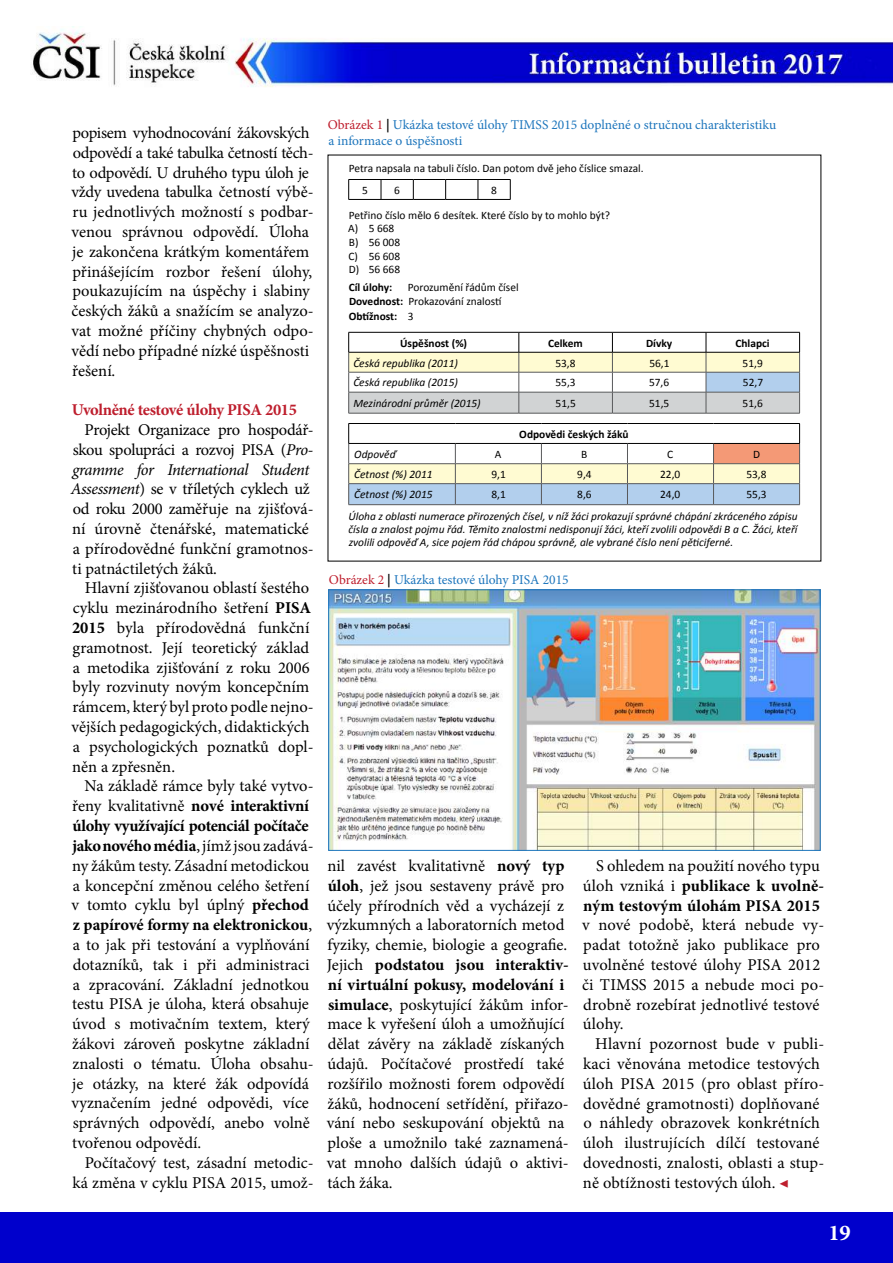
<style>
.page{position:relative;width:893px;height:1263px;background:#fff}
.page>*{position:absolute;margin:0;border:0;box-sizing:border-box;transform-origin:0 0}
.t1{font:700 22.5px "Minion Pro";color:#fff}
.t2{font:16.5px/19.8px "Minion Pro";color:#000}
.t3{font:700 16.5px/19.8px "Minion Pro";letter-spacing:.01em;color:#000;text-align:center}
.t4{font:700 16.5px "Minion Pro";letter-spacing:-.025em;color:#be1e2d}
.t5{font:13.5px/16.2px "Minion Pro";color:#1c75bc}
.t6{font:italic 11.4px/12.8px "Calibri";color:#000;text-align:justify}
.t7{font:11.4px/13.6px "Calibri";color:#000}
.t8{font:700 11.4px "Calibri";color:#000}
.s1{font-style:italic}
.s2{font-weight:700}
.s3{color:#be1e2d}
.s4{font-weight:700;color:#000}
.s5{font-weight:400}
</style>
<div class="page">
<div style="left:0;top:1212px;width:893px;height:51px;background:#00c"></div>
<img style="left:32px;top:29px;width:861px;height:58px">
<hr style="left:348px;top:179px;width:33px;height:1px;background:#000">
<svg style="left:348px;top:180px;width:1px;height:19px"></svg>
<hr style="left:381px;top:179px;width:32px;height:1px;background:#000">
<svg style="left:381px;top:180px;width:1px;height:19px"></svg>
<hr style="left:413px;top:179px;width:33px;height:1px;background:#000">
<svg style="left:413px;top:180px;width:1px;height:19px"></svg>
<hr style="left:446px;top:179px;width:32px;height:1px;background:#000">
<svg style="left:445px;top:180px;width:1px;height:19px"></svg>
<hr style="left:478px;top:179px;width:32px;height:1px;background:#000">
<svg style="left:478px;top:180px;width:1px;height:19px"></svg>
<svg style="left:510px;top:180px;width:1px;height:19px"></svg>
<hr style="left:348px;top:199px;width:33px;height:1px;background:#000">
<hr style="left:381px;top:199px;width:32px;height:1px;background:#000">
<hr style="left:413px;top:199px;width:33px;height:1px;background:#000">
<hr style="left:446px;top:199px;width:32px;height:1px;background:#000">
<hr style="left:478px;top:199px;width:32px;height:1px;background:#000">
<hr style="left:348px;top:413px;width:171px;height:1px;background:#58595b">
<hr style="left:519px;top:413px;width:93px;height:1px;background:#58595b">
<hr style="left:612px;top:413px;width:94px;height:1px;background:#58595b">
<hr style="left:706px;top:413px;width:94px;height:1px;background:#58595b">
<svg style="left:348px;top:332px;width:452px;height:81px"></svg>
<hr style="left:348px;top:352px;width:171px;height:1px;background:#000">
<hr style="left:519px;top:352px;width:93px;height:1px;background:#000">
<hr style="left:612px;top:352px;width:94px;height:1px;background:#000">
<hr style="left:706px;top:352px;width:94px;height:1px;background:#000">
<hr style="left:348px;top:423px;width:107px;height:1px;background:#000">
<hr style="left:455px;top:423px;width:86px;height:1px;background:#000">
<hr style="left:541px;top:423px;width:86px;height:1px;background:#000">
<hr style="left:627px;top:423px;width:86px;height:1px;background:#000">
<hr style="left:713px;top:423px;width:87px;height:1px;background:#000">
<svg style="left:348px;top:424px;width:452px;height:81px"></svg>
<hr style="left:348px;top:443px;width:107px;height:1px;background:#000">
<hr style="left:455px;top:443px;width:86px;height:1px;background:#000">
<hr style="left:541px;top:443px;width:86px;height:1px;background:#000">
<hr style="left:627px;top:443px;width:86px;height:1px;background:#000">
<hr style="left:713px;top:443px;width:87px;height:1px;background:#000">
<img style="left:330px;top:591px;width:488px;height:258px">
<div style="left:328px;top:589px;width:492px;height:262px;border:1px solid #1c75bc"></div>
<p class="t2" style="left:72px;top:123px;width:244px">popisem vyhodnocování žákovských odpovědí a také tabulka četností těch&shy;to odpovědí. U druhého typu úloh je vždy uvedena tabulka četností výbě&shy;ru jednotlivých možností s podbar&shy;venou správnou odpovědí. Úloha je zakončena krátkým komentářem přinášejícím rozbor řešení úlohy, poukazujícím na úspěchy i slabiny českých žáků a snažícím se analyzo&shy;vat možné příčiny chybných odpo&shy;vědí nebo případné nízké úspěšnosti řešení.</p>
<p class="t4" style="left:72px;top:398px;width:227px">Uvolněné testové úlohy PISA 2015</p>
<p class="t2" style="left:71px;top:420px;width:244px;text-indent:14px">Projekt Organizace pro hospodář&shy;skou spolupráci a rozvoj PISA (<span class="s1">Pro&shy;gramme for International Student Assessment</span>) se v tříletých cyklech už od roku 2000 zaměřuje na zjišťová&shy;ní úrovně čtenářské, matematické a přírodovědné funkční gramotnos&shy;ti patnáctiletých žáků.</p>
<p class="t2" style="left:72px;top:578px;width:244px;text-indent:13px">Hlavní zjišťovanou oblastí šestého cyklu mezinárodního šetření <span class="s2">PISA 2015</span> byla přírodovědná funkční gramotnost. Její teoretický základ a metodika zjišťování z roku 2006 byly rozvinuty novým koncepčním rámcem, který byl proto podle nejno&shy;vějších pedagogických, didaktických a psychologických poznatků dopl&shy;něn a zpřesněn.</p>
<p class="t2" style="left:72px;top:776px;width:244px;text-indent:13px">Na základě rámce byly také vytvo&shy;řeny kvalitativně <span class="s2">nové interaktivní úlohy využívající potenciál počítače jako nového média</span>, jímž jsou zadává&shy;ny žákům testy. Zásadní metodickou a koncepční změnou celého šetření v tomto cyklu byl úplný <span class="s2">přechod z papírové formy na elektronickou</span>, a to jak při testování a vyplňování dotazníků, tak i při administraci a zpracování. Základní jednotkou testu PISA je úloha, která obsahuje úvod s motivačním textem, který žákovi zároveň poskytne základní znalosti o tématu. Úloha obsahu&shy;je otázky, na které žák odpovídá vyznačením jedné odpovědi, více správných odpovědí, anebo volně tvořenou odpovědí.</p>
<p class="t2" style="left:73px;top:1153px;width:243px;text-align:right">Počítačový test, zásadní metodic&shy;ká změna v cyklu PISA 2015, umož-</p>
<p class="t5" style="left:328px;top:116px;width:450px"><span class="s3">Obrázek 1</span> <span class="s4">|</span> Ukázka testové úlohy TIMSS 2015 doplněné o stručnou charakteristiku a informace o úspěšnosti</p>
<p class="t7" style="left:362px;top:156px;width:283px;line-height:22px;text-indent:-13px">Petra napsala na tabuli číslo. Dan potom dvě jeho číslice smazal.<br>5</p>
<p class="t7" style="left:349px;top:177px;width:263px;line-height:24.9px;text-indent:142px">8<br>Petřino číslo mělo 6 desítek. Které číslo by to mohlo být?</p>
<p class="t7" style="left:348px;top:221px;width:53px">A) 5 668<br>B) 56 008<br>C) 56 608<br>D) 56 668</p>
<p class="t8" style="left:349px;top:279px;width:45px">Cíl úlohy:</p>
<p class="t7" style="left:394px;top:183px;width:7px">6</p>
<p class="t7" style="left:349px;top:280px;width:171px;text-indent:59px">Porozumění řádům čísel<br><span class="s2">Dovednost:</span> Prokazování znalostí</p>
<p class="t8" style="left:349px;top:308px;width:66px">Obtížnost: <span class="s5">3</span></p>
<p class="t8" style="left:400px;top:335px;width:69px">Úspěšnost (%)</p>
<p class="t8" style="left:548px;top:335px;width:36px">Celkem</p>
<p class="t8" style="left:646px;top:335px;width:28px">Dívky</p>
<p class="t8" style="left:735px;top:335px;width:36px">Chlapci</p>
<p class="t6" style="left:353px;top:356px;width:106px">Česká republika (2011)</p>
<p class="t7" style="left:555px;top:356px;width:22px">53,8</p>
<p class="t7" style="left:649px;top:356px;width:22px">56,1</p>
<p class="t7" style="left:743px;top:356px;width:22px">51,9</p>
<p class="t6" style="left:353px;top:376px;width:106px">Česká republika (2015)</p>
<p class="t7" style="left:555px;top:375px;width:22px">55,3</p>
<p class="t7" style="left:649px;top:375px;width:22px">57,6</p>
<p class="t7" style="left:743px;top:375px;width:22px">52,7</p>
<p class="t6" style="left:354px;top:396px;width:129px">Mezinárodní průměr (2015)</p>
<p class="t7" style="left:556px;top:396px;width:22px">51,5</p>
<p class="t7" style="left:649px;top:396px;width:22px">51,5</p>
<p class="t7" style="left:743px;top:396px;width:22px">51,6</p>
<p class="t8" style="left:519px;top:426px;width:111px">Odpovědi českých žáků</p>
<p class="t6" style="left:354px;top:447px;width:43px">Odpověď</p>
<p class="t7" style="left:495px;top:447px;width:8px">A</p>
<p class="t7" style="left:581px;top:447px;width:8px">B</p>
<p class="t7" style="left:667px;top:447px;width:8px">C</p>
<p class="t7" style="left:753px;top:447px;width:9px">D</p>
<p class="t6" style="left:354px;top:467px;width:80px">Četnost (%) 2011</p>
<p class="t7" style="left:491px;top:467px;width:16px">9,1</p>
<p class="t7" style="left:577px;top:467px;width:16px">9,4</p>
<p class="t7" style="left:660px;top:467px;width:22px">22,0</p>
<p class="t7" style="left:746px;top:467px;width:22px">53,8</p>
<p class="t6" style="left:354px;top:488px;width:80px">Četnost (%) 2015</p>
<p class="t7" style="left:491px;top:487px;width:16px">8,1</p>
<p class="t7" style="left:577px;top:487px;width:16px">8,6</p>
<p class="t7" style="left:660px;top:487px;width:22px">24,0</p>
<p class="t7" style="left:746px;top:487px;width:22px">55,3</p>
<p class="t6" style="left:348px;top:509px;width:451px">Úloha z oblasti numerace přirozených čísel, v níž žáci prokazují správné chápání zkráceného zápisu čísla a znalost pojmu řád. Těmito znalostmi nedisponují žáci, kteří zvolili odpovědi B a C. Žáci, kteří zvolili odpověď A, sice pojem řád chápou správně, ale vybrané číslo není pěticiferné.</p>
<p class="t5" style="left:329px;top:571px;width:241px"><span class="s3">Obrázek 2</span> <span class="s4">|</span> Ukázka testové úlohy PISA 2015</p>
<p class="t2" style="left:327px;top:856px;width:244px">nil zavést kvalitativně <span class="s2">nový typ úloh</span>, jež jsou sestaveny právě pro účely přírodních věd a vycházejí z výzkumných a laboratorních metod fyziky, chemie, biologie a geografie.<br>Jejich <span class="s2">podstatou jsou interaktiv&shy;ní virtuální pokusy, modelování i simulace</span>, poskytující žákům infor&shy;mace k vyřešení úloh a umožňující dělat závěry na základě získaných údajů. Počítačové prostředí také rozšířilo možnosti forem odpovědí žáků, hodnocení setřídění, přiřazo&shy;vání nebo seskupování objektů na ploše a umožnilo také zaznamená&shy;vat mnoho dalších údajů o aktivi&shy;tách žáka.</p>
<p class="t3" style="left:583px;top:856px;width:243px"><span class="s5">S ohledem na použití nového typu úloh vzniká i</span> publikace k uvolně&shy;ným testovým úlohám PISA 2015</p>
<p class="t2" style="left:582px;top:915px;width:244px">v nové podobě, která nebude vy&shy;padat totožně jako publikace pro uvolněné testové úlohy PISA 2012 či TIMSS 2015 a nebude moci po&shy;drobně rozebírat jednotlivé testové úlohy.</p>
<p class="t2" style="left:583px;top:1034px;width:243px;text-indent:12px">Hlavní pozornost bude v publi&shy;kaci věnována metodice testových úloh PISA 2015 (pro oblast příro&shy;dovědné gramotnosti) doplňované o náhledy obrazovek konkrétních úloh ilustrujících dílčí testované dovednosti, znalosti, oblasti a stup&shy;ně obtížnosti testových úloh. <span class="s3">◀</span></p>
<h1 class="t1" style="left:828px;top:1217px;width:24px">19</h1>
</div>
